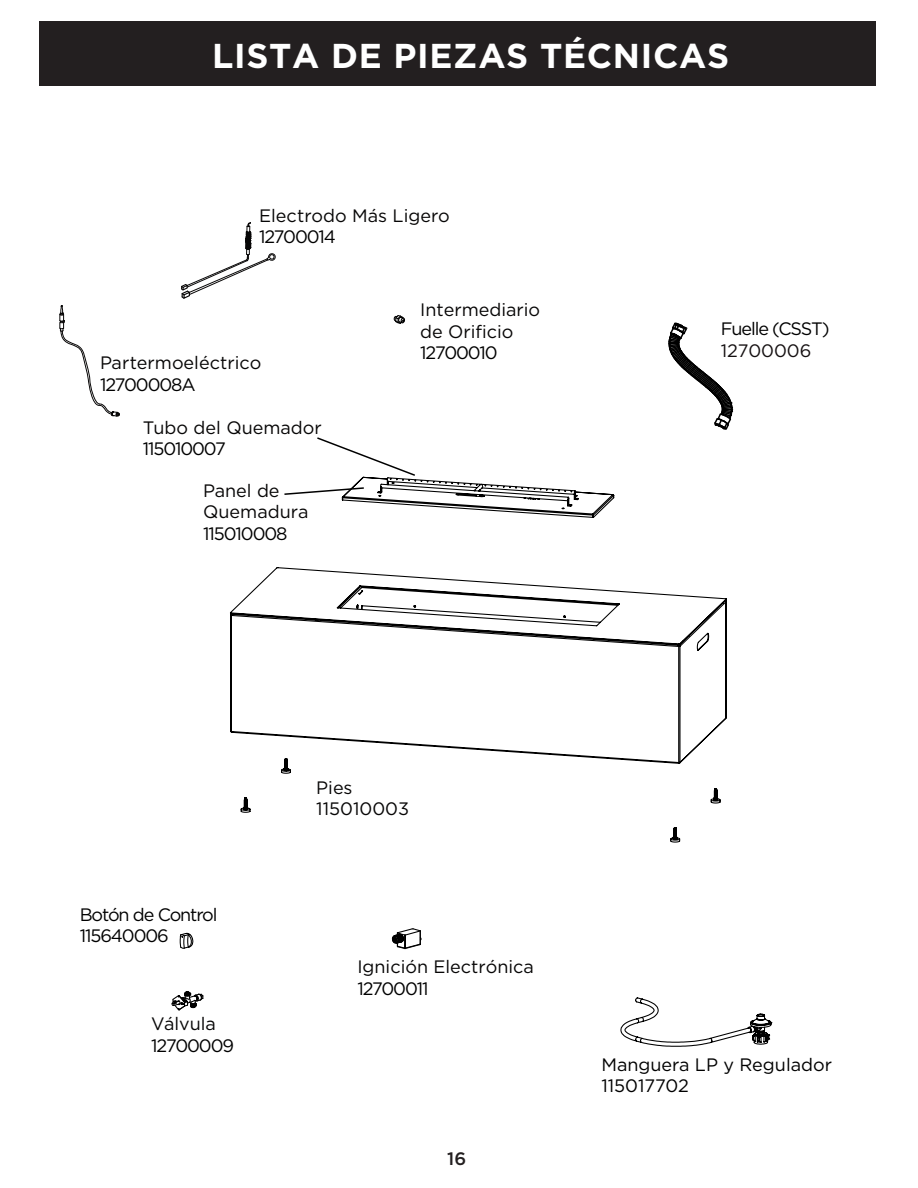
<style>
.page{position:relative;width:918px;height:1188px;background:#fff}
.page>*{position:absolute;margin:0;border:0;box-sizing:border-box;transform-origin:0 0}
.t1{font:700 34.5px "Gotham";letter-spacing:.02em;color:#fff}
.t2{font:18px/21.6px "Gotham";color:#070606}
.t3{font:18px/21.6px "Gotham";letter-spacing:-.06em;color:#000}
.t4{font:18px/21px "Gotham";color:#000}
.t5{font:18px "Gotham";letter-spacing:-.005em;color:#151011}
.t6{font:500 18px "Gotham";color:#231f20}
</style>
<div class="page">
<div style="left:39px;top:21px;width:837px;height:65px;background:#231f20"></div>
<svg style="left:179px;top:932px;width:15px;height:17px"></svg>
<svg style="left:171px;top:991px;width:33px;height:20px"></svg>
<svg style="left:391px;top:928px;width:31px;height:22px"></svg>
<svg style="left:393px;top:315px;width:12px;height:9px"></svg>
<svg style="left:620px;top:997px;width:152px;height:50px"></svg>
<svg style="left:668px;top:322px;width:66px;height:108px"></svg>
<svg style="left:317px;top:437px;width:98px;height:39px"></svg>
<svg style="left:59px;top:305px;width:61px;height:112px"></svg>
<svg style="left:181px;top:222px;width:95px;height:77px"></svg>
<svg style="left:230px;top:476px;width:497px;height:367px"></svg>
<h1 class="t1" style="left:212px;top:33px;width:518px">LISTA DE PIEZAS TÉCNICAS</h1>
<p class="t2" style="left:259px;top:204px;width:192px">Electrodo Más Ligero</p>
<p class="t3" style="left:259px;top:226px;width:78px">12700014</p>
<p class="t2" style="left:100px;top:351px;width:163px">Partermoeléctrico</p>
<p class="t3" style="left:100px;top:373px;width:97px">12700008A</p>
<p class="t2" style="left:143px;top:416px;width:181px">Tubo del Quemador</p>
<p class="t3" style="left:143px;top:438px;width:85px">115010007</p>
<p class="t2" style="left:203px;top:479px;width:107px">Panel de<br>Quemadura</p>
<p class="t3" style="left:203px;top:522px;width:86px">115010008</p>
<p class="t2" style="left:420px;top:299px;width:122px">Intermediario de Orificio</p>
<p class="t3" style="left:420px;top:342px;width:79px">12700010</p>
<p class="t3" style="left:721px;top:317px;width:110px">Fuelle (CSST)</p>
<p class="t5" style="left:721px;top:339px;width:92px">12700006</p>
<p class="t3" style="left:80px;top:903px;width:139px">Botón de Control<br>115640006</p>
<p class="t2" style="left:151px;top:1013px;width:66px">Válvula</p>
<p class="t3" style="left:151px;top:1034px;width:84px">12700009</p>
<p class="t2" style="left:316px;top:776px;width:94px">Pies<br>115010003</p>
<p class="t2" style="left:357px;top:956px;width:178px">Ignición Electrónica</p>
<p class="t3" style="left:357px;top:977px;width:73px">12700011</p>
<p class="t6" style="left:447px;top:1147px;width:20px">16</p>
<p class="t4" style="left:601px;top:1054px;width:232px">Manguera LP y Regulador<br>115017702</p>
</div>
